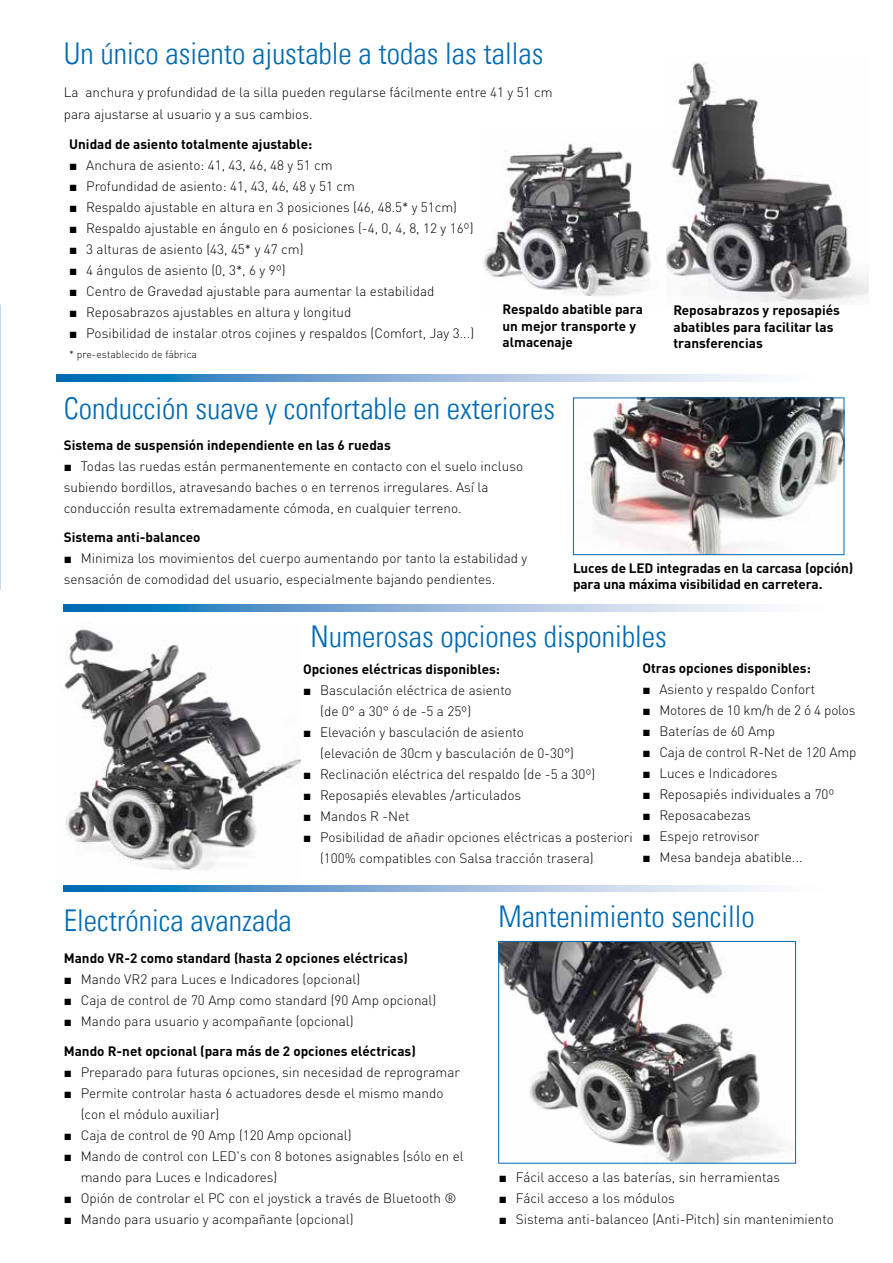
<style>
.page{position:relative;width:893px;height:1263px;background:#fff}
.page>*{position:absolute;margin:0;border:0;box-sizing:border-box;transform-origin:0 0}
.t1{font:30px "Univers Com 47 Light Cond";color:#006ab3}
.t2{font:300 13.5px/21px "DINOT";color:#000}
.t3{font:700 13.5px/16.5px "DINOT";color:#000}
.t4{font:300 10.5px "DINOT";color:#000}
.s1{font-family:"Arial";font-weight:400}
</style>
<div class="page">
<img style="left:500px;top:943px;width:283px;height:218px">
<div style="left:498px;top:941px;width:298px;height:222px;border:1px solid #006ab3"></div>
<svg style="left:64px;top:605px;width:700px;height:6px;background:#83b1d8"></svg>
<svg style="left:64px;top:885px;width:700px;height:7px;background:#83b1d8"></svg>
<img style="left:483px;top:142px;width:168px;height:154px">
<img style="left:666px;top:62px;width:202px;height:242px">
<img style="left:64px;top:627px;width:237px;height:244px">
<svg style="left:56px;top:375px;width:700px;height:6px;background:#83b1d8"></svg>
<img style="left:585px;top:400px;width:257px;height:153px">
<div style="left:573px;top:398px;width:271px;height:157px;border:1px solid #006ab3"></div>
<h1 class="t1" style="left:64px;top:36px;width:481px">Un único asiento ajustable a todas las tallas</h1>
<p class="t2" style="left:64px;top:82px;width:490px">La anchura y profundidad de la silla pueden regularse fácilmente entre 41 y 51 cm para ajustarse al usuario y a sus cambios.</p>
<p class="t3" style="left:69px;top:135px;width:245px">Unidad de asiento totalmente ajustable:</p>
<p class="t2" style="left:69px;top:154px;width:265px"><span class="s1">■</span> Anchura de asiento: 41, 43, 46, 48 y 51 cm</p>
<p class="t2" style="left:69px;top:175px;width:287px"><span class="s1">■</span> Profundidad de asiento: 41, 43, 46, 48 y 51 cm</p>
<p class="t2" style="left:69px;top:196px;width:389px"><span class="s1">■</span> Respaldo ajustable en altura en 3 posiciones (46, 48.5* y 51cm)</p>
<p class="t2" style="left:69px;top:217px;width:406px"><span class="s1">■</span> Respaldo ajustable en ángulo en 6 posiciones (-4, 0, 4, 8, 12 y 16º)</p>
<p class="t2" style="left:69px;top:238px;width:236px"><span class="s1">■</span> 3 alturas de asiento (43, 45* y 47 cm)</p>
<p class="t2" style="left:69px;top:259px;width:218px"><span class="s1">■</span> 4 ángulos de asiento (0, 3*, 6 y 9º)</p>
<p class="t2" style="left:69px;top:280px;width:367px"><span class="s1">■</span> Centro de Gravedad ajustable para aumentar la estabilidad</p>
<p class="t2" style="left:69px;top:301px;width:284px"><span class="s1">■</span> Reposabrazos ajustables en altura y longitud</p>
<p class="t2" style="left:69px;top:322px;width:406px"><span class="s1">■</span> Posibilidad de instalar otros cojines y respaldos (Comfort, Jay 3...)</p>
<p class="t3" style="left:503px;top:301px;width:142px">Respaldo abatible para un mejor transporte y almacenaje</p>
<p class="t3" style="left:673px;top:302px;width:168px">Reposabrazos y reposapiés abatibles para facilitar las transferencias</p>
<p class="t4" style="left:69px;top:348px;width:129px">* pre-establecido de fábrica</p>
<h1 class="t1" style="left:64px;top:391px;width:493px">Conducción suave y confortable en exteriores</h1>
<p class="t3" style="left:64px;top:436px;width:329px">Sistema de suspensión independiente en las 6 ruedas</p>
<p class="t2" style="left:64px;top:455px;width:461px"><span class="s1">■</span> Todas las ruedas están permanentemente en contacto con el suelo incluso subiendo bordillos, atravesando baches o en terrenos irregulares. Así la conducción resulta extremadamente cómoda, en cualquier terreno.</p>
<p class="t3" style="left:64px;top:529px;width:138px">Sistema anti-balanceo</p>
<p class="t2" style="left:64px;top:548px;width:465px"><span class="s1">■</span> Minimiza los movimientos del cuerpo aumentando por tanto la estabilidad y sensación de comodidad del usuario, especialmente bajando pendientes.</p>
<p class="t3" style="left:573px;top:559px;width:282px">Luces de LED integradas en la carcasa (opción) para una máxima visibilidad en carretera.</p>
<h1 class="t1" style="left:310px;top:619px;width:358px">Numerosas opciones disponibles</h1>
<p class="t3" style="left:303px;top:660px;width:198px">Opciones eléctricas disponibles:</p>
<p class="t2" style="left:320px;top:679px;width:193px;text-indent:-17px"><span class="s1">■</span> Basculación eléctrica de asiento (de 0° a 30° ó de -5 a 25º)</p>
<p class="t2" style="left:320px;top:721px;width:255px;text-indent:-17px"><span class="s1">■</span> Elevación y basculación de asiento (elevación de 30cm y basculación de 0-30°)</p>
<p class="t2" style="left:303px;top:763px;width:294px"><span class="s1">■</span> Reclinación eléctrica del respaldo (de -5 a 30º)</p>
<p class="t2" style="left:303px;top:784px;width:220px"><span class="s1">■</span> Reposapiés elevables /articulados</p>
<p class="t2" style="left:303px;top:805px;width:108px"><span class="s1">■</span> Mandos R -Net</p>
<p class="t2" style="left:320px;top:826px;width:314px;text-indent:-17px"><span class="s1">■</span> Posibilidad de añadir opciones eléctricas a posteriori (100% compatibles con Salsa tracción trasera)</p>
<p class="t3" style="left:642px;top:660px;width:170px">Otras opciones disponibles:</p>
<p class="t2" style="left:642px;top:679px;width:174px"><span class="s1">■</span> Asiento y respaldo Confort</p>
<p class="t2" style="left:642px;top:700px;width:215px"><span class="s1">■</span> Motores de 10 km/h de 2 ó 4 polos</p>
<p class="t2" style="left:642px;top:721px;width:134px"><span class="s1">■</span> Baterías de 60 Amp</p>
<p class="t2" style="left:642px;top:742px;width:216px"><span class="s1">■</span> Caja de control R-Net de 120 Amp</p>
<p class="t2" style="left:642px;top:763px;width:137px"><span class="s1">■</span> Luces e Indicadores</p>
<p class="t2" style="left:642px;top:784px;width:194px"><span class="s1">■</span> Reposapiés individuales a 70º</p>
<p class="t2" style="left:642px;top:805px;width:110px"><span class="s1">■</span> Reposacabezas</p>
<p class="t2" style="left:642px;top:826px;width:119px"><span class="s1">■</span> Espejo retrovisor</p>
<p class="t2" style="left:642px;top:847px;width:162px"><span class="s1">■</span> Mesa bandeja abatible...</p>
<h1 class="t1" style="left:64px;top:902px;width:230px">Electrónica avanzada</h1>
<h1 class="t1" style="left:498px;top:899px;width:258px">Mantenimiento sencillo</h1>
<p class="t3" style="left:64px;top:949px;width:346px">Mando VR-2 como standard (hasta 2 opciones eléctricas)</p>
<p class="t2" style="left:64px;top:968px;width:298px"><span class="s1">■</span> Mando VR2 para Luces e Indicadores (opcional)</p>
<p class="t2" style="left:64px;top:989px;width:374px"><span class="s1">■</span> Caja de control de 70 Amp como standard (90 Amp opcional)</p>
<p class="t2" style="left:64px;top:1010px;width:291px"><span class="s1">■</span> Mando para usuario y acompañante (opcional)</p>
<p class="t3" style="left:64px;top:1042px;width:354px">Mando R-net opcional (para más de 2 opciones eléctricas)</p>
<p class="t2" style="left:64px;top:1061px;width:398px"><span class="s1">■</span> Preparado para futuras opciones, sin necesidad de reprogramar</p>
<p class="t2" style="left:81px;top:1082px;width:364px;text-indent:-17px"><span class="s1">■</span> Permite controlar hasta 6 actuadores desde el mismo mando (con el módulo auxiliar)</p>
<p class="t2" style="left:64px;top:1124px;width:289px"><span class="s1">■</span> Caja de control de 90 Amp (120 Amp opcional)</p>
<p class="t2" style="left:81px;top:1145px;width:384px;text-indent:-17px"><span class="s1">■</span> Mando de control con LED's con 8 botones asignables (sólo en el mando para Luces e Indicadores)</p>
<p class="t2" style="left:64px;top:1187px;width:394px"><span class="s1">■</span> Opión de controlar el PC con el joystick a través de Bluetooth ®</p>
<p class="t2" style="left:64px;top:1208px;width:291px"><span class="s1">■</span> Mando para usuario y acompañante (opcional)</p>
<p class="t2" style="left:499px;top:1167px;width:283px"><span class="s1">■</span> Fácil acceso a las baterías, sin herramientas</p>
<p class="t2" style="left:499px;top:1188px;width:177px"><span class="s1">■</span> Fácil acceso a los módulos</p>
<p class="t2" style="left:499px;top:1209px;width:336px"><span class="s1">■</span> Sistema anti-balanceo (Anti-Pitch) sin mantenimiento</p>
</div>
